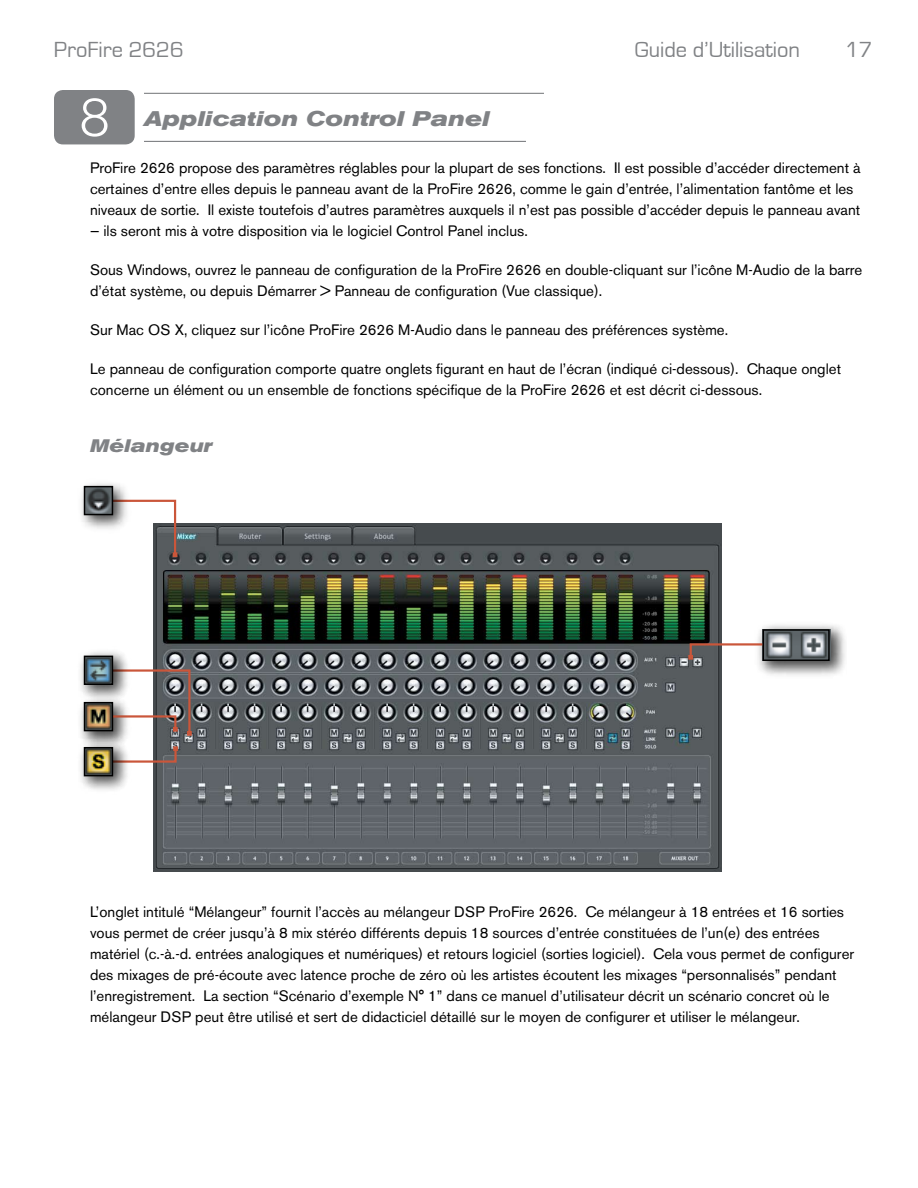
<style>
.page{position:relative;width:918px;height:1188px;background:#fff}
.page>*{position:absolute;margin:0;border:0;box-sizing:border-box;transform-origin:0 0}
.t1{font:300 52.5px "Akzidenz Grotesk BE";color:#fff}
.t2{font:22.5px "Eurostile";color:#808285}
.t3{font:italic 700 expanded 21px "Akzidenz Grotesk BE";color:#808285}
.t4{font:italic 700 expanded 18px "Akzidenz Grotesk BE";color:#808285}
.t5{font:15px/21px "Akzidenz Grotesk BE";color:#000}
</style>
<div class="page">
<hr style="left:144px;top:93px;width:400px;height:1px;background:#808285">
<hr style="left:144px;top:141px;width:382px;height:1px;background:#808285">
<img style="left:153px;top:523px;width:568px;height:349px">
<svg style="left:688px;top:642px;width:63px;height:18px"></svg>
<svg style="left:135px;top:668px;width:57px;height:68px"></svg>
<svg style="left:135px;top:746px;width:43px;height:18px"></svg>
<img style="left:80px;top:651px;width:55px;height:40px">
<div style="left:84px;top:656px;width:29px;height:29px;border:1px solid #000"></div>
<svg style="left:135px;top:499px;width:42px;height:58px"></svg>
<img style="left:81px;top:483px;width:54px;height:46px">
<img style="left:86px;top:488px;width:25px;height:25px">
<div style="left:84px;top:486px;width:29px;height:29px;border:1px solid #000"></div>
<img style="left:80px;top:691px;width:55px;height:44px">
<div style="left:84px;top:702px;width:29px;height:29px;border:1px solid #000"></div>
<img style="left:80px;top:735px;width:55px;height:55px">
<div style="left:84px;top:747px;width:29px;height:29px;border:1px solid #000"></div>
<img style="left:751px;top:625px;width:94px;height:50px">
<div style="left:763px;top:629px;width:67px;height:32px;border:1px solid #000"></div>
<div style="left:54px;top:90px;width:81px;height:54px;background:#808285;border-radius:9px"></div>
<h2 class="t2" style="left:54px;top:38px;width:131px">ProFire 2626</h2>
<h2 class="t2" style="left:635px;top:38px;width:167px">Guide d’Utilisation</h2>
<h2 class="t2" style="left:845px;top:38px;width:29px">17</h2>
<h1 class="t1" style="left:79px;top:88px;width:32px">8</h1>
<h3 class="t3" style="left:144px;top:106px;width:347px">Application Control Panel</h3>
<p class="t5" style="left:90px;top:157px;width:772px">ProFire 2626 propose des paramètres réglables pour la plupart de ses fonctions. Il est possible d’accéder directement à certaines d’entre elles depuis le panneau avant de la ProFire 2626, comme le gain d’entrée, l’alimentation fantôme et les niveaux de sortie. Il existe toutefois d’autres paramètres auxquels il n’est pas possible d’accéder depuis le panneau avant</p>
<p class="t5" style="left:90px;top:220px;width:437px">— ils seront mis à votre disposition via le logiciel Control Panel inclus.</p>
<p class="t5" style="left:90px;top:259px;width:774px">Sous Windows, ouvrez le panneau de configuration de la ProFire 2626 en double-cliquant sur l’icône M-Audio de la barre d’état système, ou depuis Démarrer &gt; Panneau de configuration (Vue classique).</p>
<p class="t5" style="left:90px;top:319px;width:638px">Sur Mac OS X, cliquez sur l’icône ProFire 2626 M-Audio dans le panneau des préférences système.</p>
<p class="t5" style="left:90px;top:358px;width:753px">Le panneau de configuration comporte quatre onglets figurant en haut de l’écran (indiqué ci-dessous). Chaque onglet concerne un élément ou un ensemble de fonctions spécifique de la ProFire 2626 et est décrit ci-dessous.</p>
<p class="t4" style="left:90px;top:435px;width:124px">Mélangeur</p>
<p class="t5" style="left:90px;top:901px;width:766px">L’onglet intitulé “Mélangeur” fournit l’accès au mélangeur DSP ProFire 2626. Ce mélangeur à 18 entrées et 16 sorties vous permet de créer jusqu’à 8 mix stéréo différents depuis 18 sources d’entrée constituées de l’un(e) des entrées matériel (c.-à.-d. entrées analogiques et numériques) et retours logiciel (sorties logiciel). Cela vous permet de configurer des mixages de pré-écoute avec latence proche de zéro où les artistes écoutent les mixages “personnalisés” pendant l’enregistrement. La section “Scénario d’exemple N° 1” dans ce manuel d’utilisateur décrit un scénario concret où le mélangeur DSP peut être utilisé et sert de didacticiel détaillé sur le moyen de configurer et utiliser le mélangeur.</p>
</div>
